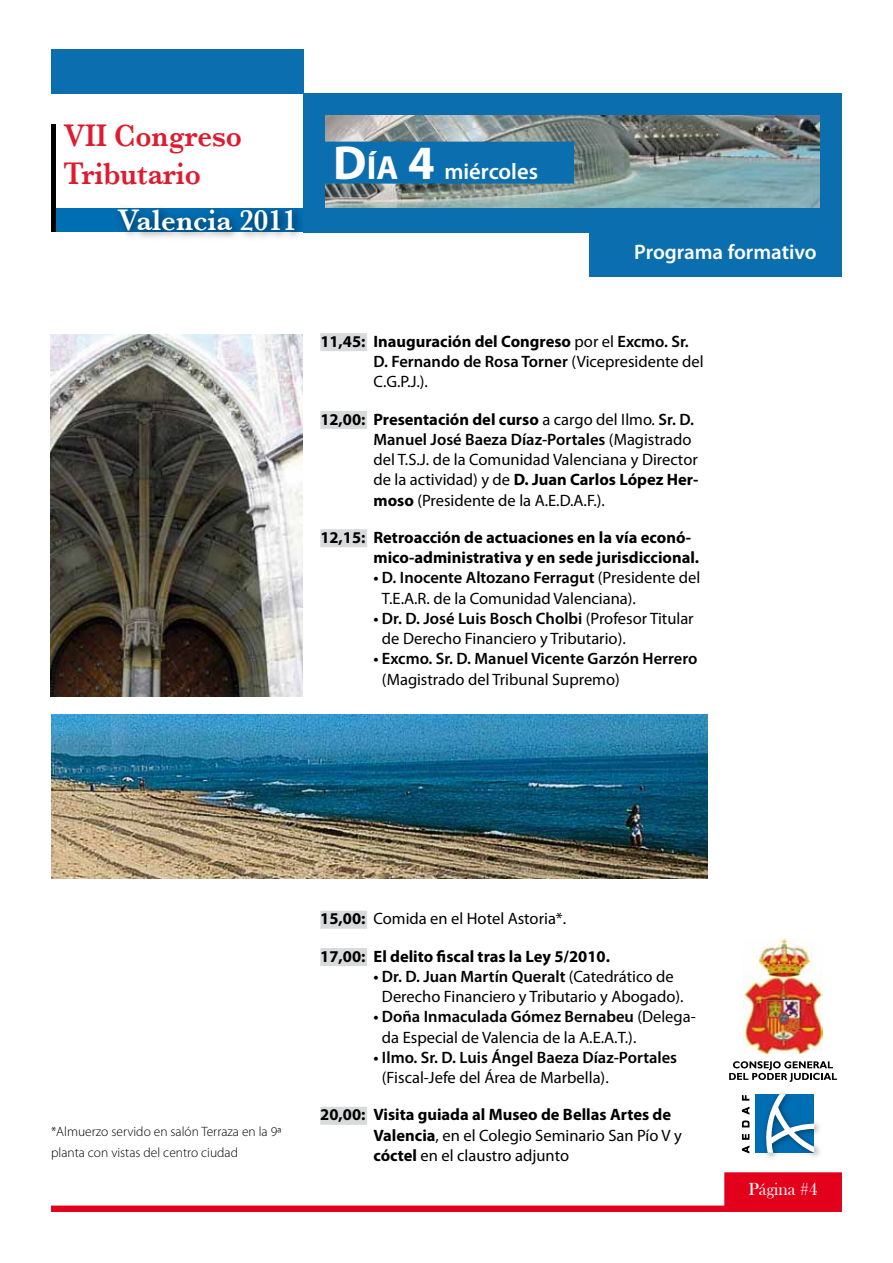
<style>
.page{position:relative;width:893px;height:1263px;background:#fff}
.page>*{position:absolute;margin:0;border:0;box-sizing:border-box;transform-origin:0 0}
.t1{font:600 31.95px/38.4px "Baskerville";color:#df1b2f;scale:.9 1}
.t2{font:600 30.45px "Baskerville";color:#fff;scale:.95 1}
.t3{font:600 22.5px "Myriad Pro";color:#fff}
.t4{font:600 21px "Myriad Pro";color:#fff}
.t5{font:18px "Bask Old Face";color:#fff}
.t6{font:16.5px/20.2px "Myriad Pro";color:#000}
.t7{font:700 16.5px/20.2px "Myriad Pro";color:#000}
.t8{font:600 16.5px "Myriad Pro";color:#000}
.t9{font:300 13.5px/21px "Myriad Pro";color:#000}
.s1{font-weight:700;font-size:48px}
.s2{font-weight:700;font-size:33.6px}
.s3{font-weight:700}
.s4{font-weight:600}
.s5{font-weight:400}
</style>
<div class="page">
<img style="left:325px;top:115px;width:496px;height:93px">
<div style="left:756px;top:1094px;width:58px;height:59px;background:#006eb3"></div>
<img style="left:764px;top:1092px;width:56px;height:66px">
<svg style="left:766px;top:1094px;width:48px;height:59px"></svg>
<svg style="left:742px;top:1146px;width:7px;height:7px"></svg>
<svg style="left:742px;top:1134px;width:7px;height:5px"></svg>
<svg style="left:742px;top:1121px;width:7px;height:6px"></svg>
<svg style="left:742px;top:1107px;width:7px;height:7px"></svg>
<svg style="left:742px;top:1095px;width:7px;height:5px"></svg>
<img style="left:744px;top:939px;width:78px;height:115px">
<svg style="left:729px;top:1061px;width:108px;height:21px"></svg>
<div style="left:52px;top:209px;width:252px;height:23px;background:#006eb3"></div>
<hr style="left:52px;top:124px;width:4px;height:108px;background:#000">
<img style="left:108px;top:207px;width:203px;height:31px">
<svg style="left:51px;top:1172px;width:791px;height:40px"></svg>
<div style="left:303px;top:94px;width:539px;height:21px;background:#0a6eaf"></div>
<div style="left:303px;top:208px;width:539px;height:24px;background:#0a6eaf"></div>
<div style="left:303px;top:94px;width:22px;height:138px;background:#0a6eaf"></div>
<div style="left:821px;top:94px;width:21px;height:138px;background:#0a6eaf"></div>
<div style="left:590px;top:232px;width:252px;height:44px;background:#0a6eaf"></div>
<div style="left:51px;top:49px;width:252px;height:45px;background:#0a6eaf"></div>
<div style="left:320px;top:333px;width:47px;height:18px;background:#d9dadb"></div>
<div style="left:320px;top:411px;width:47px;height:18px;background:#d9dadb"></div>
<div style="left:320px;top:529px;width:47px;height:18px;background:#d9dadb"></div>
<div style="left:320px;top:911px;width:47px;height:18px;background:#d9dadb"></div>
<div style="left:320px;top:948px;width:47px;height:18px;background:#d9dadb"></div>
<div style="left:320px;top:1107px;width:47px;height:18px;background:#d9dadb"></div>
<div style="left:325px;top:142px;width:249px;height:42px;background:#0a6eaf"></div>
<img style="left:51px;top:715px;width:656px;height:163px">
<img style="left:50px;top:334px;width:253px;height:363px">
<h1 class="t1" style="left:63px;top:116px;width:200px">VII Congreso<br>Tributario</h1>
<h2 class="t2" style="left:117px;top:203px;width:191px">Valencia 2011</h2>
<h3 class="t3" style="left:333px;top:159px;width:206px"><span class="s1">D</span><span class="s2">ía</span> <span class="s1">4</span> miércoles</h3>
<p class="t4" style="left:634px;top:240px;width:184px">Programa formativo</p>
<p class="t6" style="left:373px;top:332px;width:332px;text-indent:-53px"><span class="s3">11,45: Inauguración del Congreso</span> por el <span class="s4">Excmo. Sr.<br>D. Fernando de Rosa Torner</span> (Vicepresidente del<br>C.G.P.J.).</p>
<p class="t6" style="left:373px;top:409px;width:327px;text-indent:-53px"><span class="s3">12,00: Presentación del curso</span> a cargo del Ilmo. <span class="s4">Sr. D.<br>Manuel José Baeza Díaz-Portales</span> (Magistrado del T.S.J. de la Comunidad Valenciana y Director de la actividad) y de <span class="s3">D. Juan Carlos López Her&shy;moso</span> (Presidente de la A.E.D.A.F.).</p>
<p class="t7" style="left:373px;top:527px;width:327px;text-indent:-53px">12,15: Retroacción de actuaciones en la vía econó&shy;mico-administrativa y en sede jurisdiccional.</p>
<p class="t6" style="left:382px;top:568px;width:320px;text-indent:-8px"><span class="s4">• D. Inocente Altozano Ferragut</span> (Presidente del<br>T.E.A.R. de la Comunidad Valenciana).</p>
<p class="t6" style="left:382px;top:609px;width:313px;text-indent:-8px"><span class="s4">• Dr. D. José Luis Bosch Cholbi</span> (Profesor Titular de Derecho Financiero y Tributario).</p>
<p class="t8" style="left:373px;top:650px;width:325px">• Excmo. Sr. D. Manuel Vicente Garzón Herrero</p>
<p class="t6" style="left:382px;top:669px;width:239px">(Magistrado del Tribunal Supremo)</p>
<p class="t9" style="left:51px;top:1121px;width:232px">*Almuerzo servido en salón Terraza en la 9ª planta con vistas del centro ciudad</p>
<p class="t6" style="left:320px;top:909px;width:247px"><span class="s3">15,00:</span> Comida en el Hotel Astoria*.</p>
<p class="t7" style="left:320px;top:946px;width:291px">17,00: El delito fiscal tras la Ley 5/2010.</p>
<p class="t6" style="left:382px;top:967px;width:303px;text-indent:-8px"><span class="s4">• Dr. D. Juan Martín Queralt</span> (Catedrático de<br>Derecho Financiero y Tributario y Abogado).</p>
<p class="t6" style="left:382px;top:1007px;width:315px;text-indent:-8px"><span class="s4">• Doña Inmaculada Gómez Bernabeu</span> (Delega&shy;da Especial de Valencia de la A.E.A.T.).</p>
<p class="t8" style="left:373px;top:1048px;width:305px">• Ilmo. Sr. D. Luis Ángel Baeza Díaz-Portales</p>
<p class="t6" style="left:382px;top:1068px;width:228px">(Fiscal-Jefe del Área de Marbella).</p>
<p class="t7" style="left:373px;top:1105px;width:310px;text-indent:-53px">20,00: Visita guiada al Museo de Bellas Artes de<br>Valencia<span class="s5">, en el Colegio Seminario San Pío V y </span>cóctel <span class="s5">en el claustro adjunto</span></p>
<p class="t5" style="left:749px;top:1179px;width:71px">Página #4</p>
</div>
